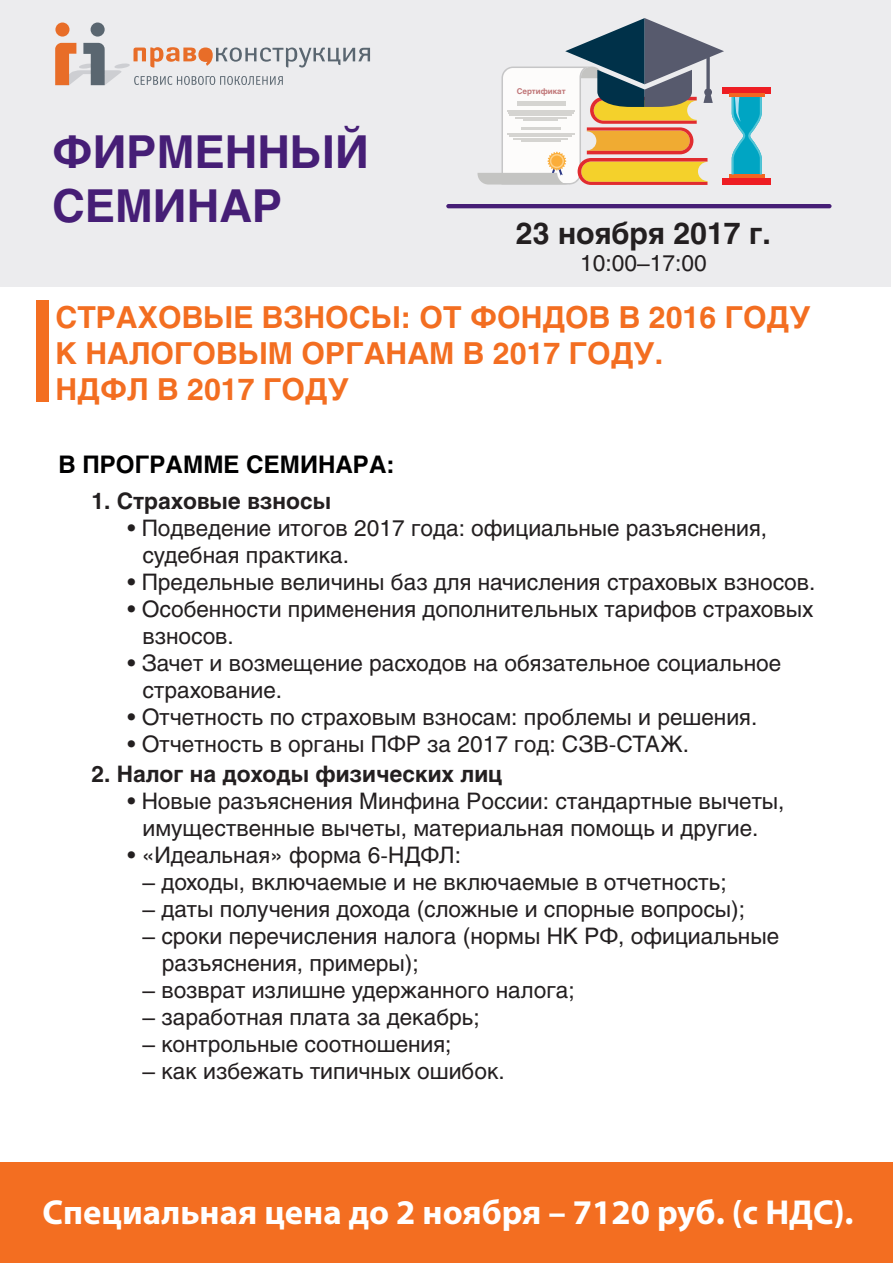
<style>
.page{position:relative;width:893px;height:1263px;background:#fff}
.page>*{position:absolute;margin:0;border:0;box-sizing:border-box;transform-origin:0 0}
.t1{font:700 45px/54px "Helios";color:#461e76}
.t2{font:700 34.8px "Myriad Pro";color:#fff}
.t3{font:700 30px/36px "Helios";color:#f36e21}
.t4{font:700 30px "Helios";color:#231f20}
.t5{font:700 24px "Helios";color:#000001}
.t6{font:22.5px/27px "Helios";color:#231f20}
.t7{font:700 22.5px "Helios";color:#231f20}
.t8{font:700 7.95px "Helios";color:#c07678}
</style>
<div class="page">
<div style="left:0;top:0;width:890px;height:286px;background:#ececee"></div>
<svg style="left:55px;top:43px;width:315px;height:42px"></svg>
<div style="left:91px;top:23px;width:14px;height:14px;background:#5a6670;border-radius:50%"></div>
<div style="left:55px;top:23px;width:14px;height:14px;background:#e86d28;border-radius:50%"></div>
<hr style="left:446px;top:204px;width:385px;height:4px;background:#461e76;border-radius:2px">
<svg style="left:477px;top:18px;width:247px;height:167px"></svg>
<div style="left:723px;top:178px;width:48px;height:6px;background:#ee1d23"></div>
<hr style="left:729px;top:175px;width:35px;height:3px;background:#f36621">
<div style="left:723px;top:88px;width:48px;height:6px;background:#ee1d23"></div>
<hr style="left:729px;top:94px;width:35px;height:3px;background:#f36621">
<svg style="left:732px;top:97px;width:30px;height:78px"></svg>
<div style="left:36px;top:301px;width:13px;height:101px;background:#f36e21"></div>
<div style="left:0;top:1163px;width:893px;height:100px;background:#f36e21"></div>
<p class="t8" style="left:517px;top:87px;width:50px">Сертификат</p>
<h1 class="t1" style="left:52px;top:125px;width:318px">ФИРМЕННЫЙ<br>СЕМИНАР</h1>
<h3 class="t4" style="left:516px;top:215px;width:256px">23 ноября 2017 г.</h3>
<p class="t6" style="left:580px;top:249px;width:128px">10:00–17:00</p>
<h3 class="t3" style="left:55px;top:299px;width:757px">СТРАХОВЫЕ ВЗНОСЫ: ОТ ФОНДОВ В 2016 ГОДУ<br>К НАЛОГОВЫМ ОРГАНАМ В 2017 ГОДУ.<br>НДФЛ В 2017 ГОДУ</h3>
<p class="t5" style="left:58px;top:451px;width:338px">В ПРОГРАММЕ СЕМИНАРА:</p>
<p class="t7" style="left:91px;top:488px;width:241px">1. Страховые взносы</p>
<p class="t6" style="left:142px;top:515px;width:626px;text-indent:-15px">• Подведение итогов 2017 года: официальные разъяснения, судебная практика.</p>
<p class="t6" style="left:127px;top:569px;width:689px">• Предельные величины баз для начисления страховых взносов.</p>
<p class="t6" style="left:142px;top:596px;width:673px;text-indent:-15px">• Особенности применения дополнительных тарифов страховых взносов.</p>
<p class="t6" style="left:142px;top:650px;width:640px;text-indent:-15px">• Зачет и возмещение расходов на обязательное социальное страхование.</p>
<p class="t6" style="left:127px;top:704px;width:631px">• Отчетность по страховым взносам: проблемы и решения.</p>
<p class="t6" style="left:127px;top:731px;width:563px">• Отчетность в органы ПФР за 2017 год: СЗВ-СТАЖ.</p>
<p class="t7" style="left:91px;top:761px;width:412px">2. Налог на доходы физических лиц</p>
<p class="t6" style="left:127px;top:788px;width:659px;text-align:center">• Новые разъяснения Минфина России: стандартные вычеты, имущественные вычеты, материальная помощь и другие.</p>
<p class="t6" style="left:127px;top:842px;width:335px">• «Идеальная» форма 6-НДФЛ:</p>
<p class="t6" style="left:142px;top:869px;width:586px">– доходы, включаемые и не включаемые в отчетность;</p>
<p class="t6" style="left:142px;top:896px;width:604px">– даты получения дохода (сложные и спорные вопросы);</p>
<p class="t6" style="left:162px;top:923px;width:619px;text-indent:-20px">– сроки перечисления налога (нормы НК РФ, официальные разъяснения, примеры);</p>
<p class="t6" style="left:142px;top:977px;width:434px">– возврат излишне удержанного налога;</p>
<p class="t6" style="left:142px;top:1004px;width:339px">– заработная плата за декабрь;</p>
<p class="t6" style="left:142px;top:1031px;width:311px">– контрольные соотношения;</p>
<p class="t6" style="left:142px;top:1058px;width:364px">– как избежать типичных ошибок.</p>
<h2 class="t2" style="left:43px;top:1189px;width:813px">Специальная цена до 2 ноября – 7120 руб. (с НДС).</h2>
</div>
